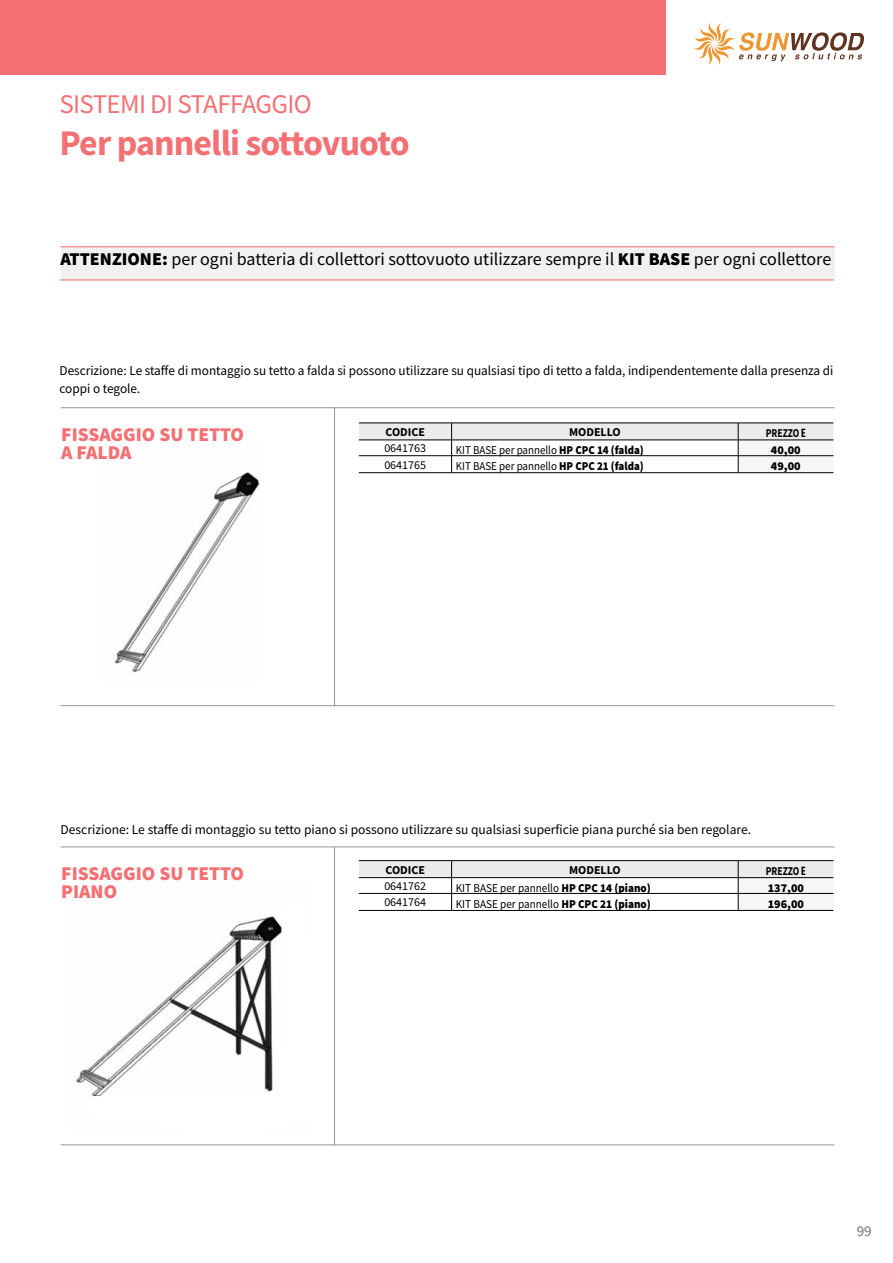
<style>
.page{position:relative;width:893px;height:1263px;background:#fff}
.page>*{position:absolute;margin:0;border:0;box-sizing:border-box;transform-origin:0 0}
.t1{font:700 36px "Source Sans Pro";letter-spacing:-.025em;color:#f37174}
.t2{font:27px "Source Sans Pro";letter-spacing:-.025em;color:#f37174}
.t3{font:900 19.5px/18px "Source Sans Pro";color:#f37174}
.t4{font:18px "Source Sans Pro";color:#000}
.t5{font:15px "Source Sans Pro";color:#939598}
.t6{font:13.5px/18px "Source Sans Pro";color:#000}
.t7{font:12px "Source Sans Pro";color:#000;scale:.91 1}
.t8{font:12px "Source Sans Pro";color:#000;scale:.93 1}
.t9{font:12px "Source Sans Pro";color:#000}
.t10{font:700 12px "Source Sans Pro";color:#000}
.t11{font:900 12px "Source Sans Pro";color:#000}
.t12{font:700 12px "Source Sans Pro";color:#000;scale:.8 1}
.s1{font-weight:900}
.s2{font-family:"Fira Sans Condensed"}
</style>
<div class="page">
<svg style="left:694px;top:23px;width:170px;height:42px"></svg>
<div style="left:0;top:0;width:665px;height:75px;background:#f37174"></div>
<img style="left:114px;top:472px;width:146px;height:201px">
<svg style="left:86px;top:916px;width:197px;height:181px"></svg>
<div style="left:61px;top:246px;width:773px;height:35px;background:#f1f1f2"></div>
<hr style="left:61px;top:246px;width:773px;height:1px;background:#f37174">
<hr style="left:60px;top:280px;width:773px;height:1px;background:#f37174">
<hr style="left:61px;top:407px;width:773px;height:1px;background:#939598">
<hr style="left:61px;top:705px;width:773px;height:1px;background:#939598">
<hr style="left:334px;top:408px;width:1px;height:298px;background:#939598">
<hr style="left:61px;top:846px;width:773px;height:1px;background:#939598">
<hr style="left:61px;top:1144px;width:773px;height:1px;background:#939598">
<hr style="left:334px;top:847px;width:1px;height:298px;background:#939598">
<svg style="left:359px;top:423px;width:474px;height:49px"></svg>
<hr style="left:359px;top:472px;width:93px;height:1px;background:#000">
<hr style="left:452px;top:472px;width:286px;height:1px;background:#000">
<hr style="left:738px;top:472px;width:95px;height:1px;background:#000">
<hr style="left:359px;top:860px;width:93px;height:1px;background:#000">
<hr style="left:452px;top:860px;width:286px;height:1px;background:#000">
<hr style="left:738px;top:860px;width:95px;height:1px;background:#000">
<svg style="left:359px;top:861px;width:474px;height:49px"></svg>
<hr style="left:359px;top:910px;width:93px;height:1px;background:#000">
<hr style="left:452px;top:910px;width:286px;height:1px;background:#000">
<hr style="left:738px;top:910px;width:95px;height:1px;background:#000">
<h2 class="t2" style="left:59px;top:87px;width:254px">SISTEMI DI STAFFAGGIO</h2>
<h1 class="t1" style="left:59px;top:118px;width:352px">Per pannelli sottovuoto</h1>
<h3 class="t4" style="left:61px;top:248px;width:772px"><span class="s1">ATTENZIONE:</span> per ogni batteria di collettori sottovuoto utilizzare sempre il <span class="s1">KIT BASE</span> per ogni collettore</h3>
<p class="t6" style="left:60px;top:362px;width:775px">Descrizione: Le staffe di montaggio su tetto a falda si possono utilizzare su qualsiasi tipo di tetto a falda, indipendentemente dalla presenza di coppi o tegole.</p>
<h3 class="t3" style="left:61px;top:425px;width:184px">FISSAGGIO SU TETTO<br>A FALDA</h3>
<p class="t10" style="left:385px;top:424px;width:41px">CODICE</p>
<p class="t10" style="left:569px;top:424px;width:53px">MODELLO</p>
<p class="t12" style="left:766px;top:425px;width:52px">PREZZO <span class="s2">E</span></p>
<p class="t9" style="left:384px;top:441px;width:43px">0641763</p>
<p class="t7" style="left:456px;top:442px;width:208px">KIT BASE per pannello <span class="s1">HP CPC 14 (falda)</span></p>
<p class="t11" style="left:771px;top:442px;width:31px">40,00</p>
<p class="t9" style="left:384px;top:457px;width:43px">0641765</p>
<p class="t7" style="left:456px;top:459px;width:208px">KIT BASE per pannello <span class="s1">HP CPC 21 (falda)</span></p>
<p class="t11" style="left:771px;top:458px;width:31px">49,00</p>
<p class="t6" style="left:61px;top:820px;width:692px">Descrizione: Le staffe di montaggio su tetto piano si possono utilizzare su qualsiasi superficie piana purché sia ben regolare.</p>
<h3 class="t3" style="left:61px;top:865px;width:184px">FISSAGGIO SU TETTO<br>PIANO</h3>
<p class="t10" style="left:385px;top:861px;width:41px">CODICE</p>
<p class="t10" style="left:569px;top:861px;width:53px">MODELLO</p>
<p class="t12" style="left:766px;top:863px;width:52px">PREZZO <span class="s2">E</span></p>
<p class="t9" style="left:384px;top:878px;width:43px">0641762</p>
<p class="t8" style="left:456px;top:880px;width:211px">KIT BASE per pannello <span class="s1">HP CPC 14 (piano)</span></p>
<p class="t11" style="left:768px;top:879px;width:38px">137,00</p>
<p class="t9" style="left:384px;top:895px;width:43px">0641764</p>
<p class="t8" style="left:456px;top:896px;width:211px">KIT BASE per pannello <span class="s1">HP CPC 21 (piano)</span></p>
<p class="t11" style="left:768px;top:896px;width:38px">196,00</p>
<p class="t5" style="left:857px;top:1221px;width:16px">99</p>
</div>
